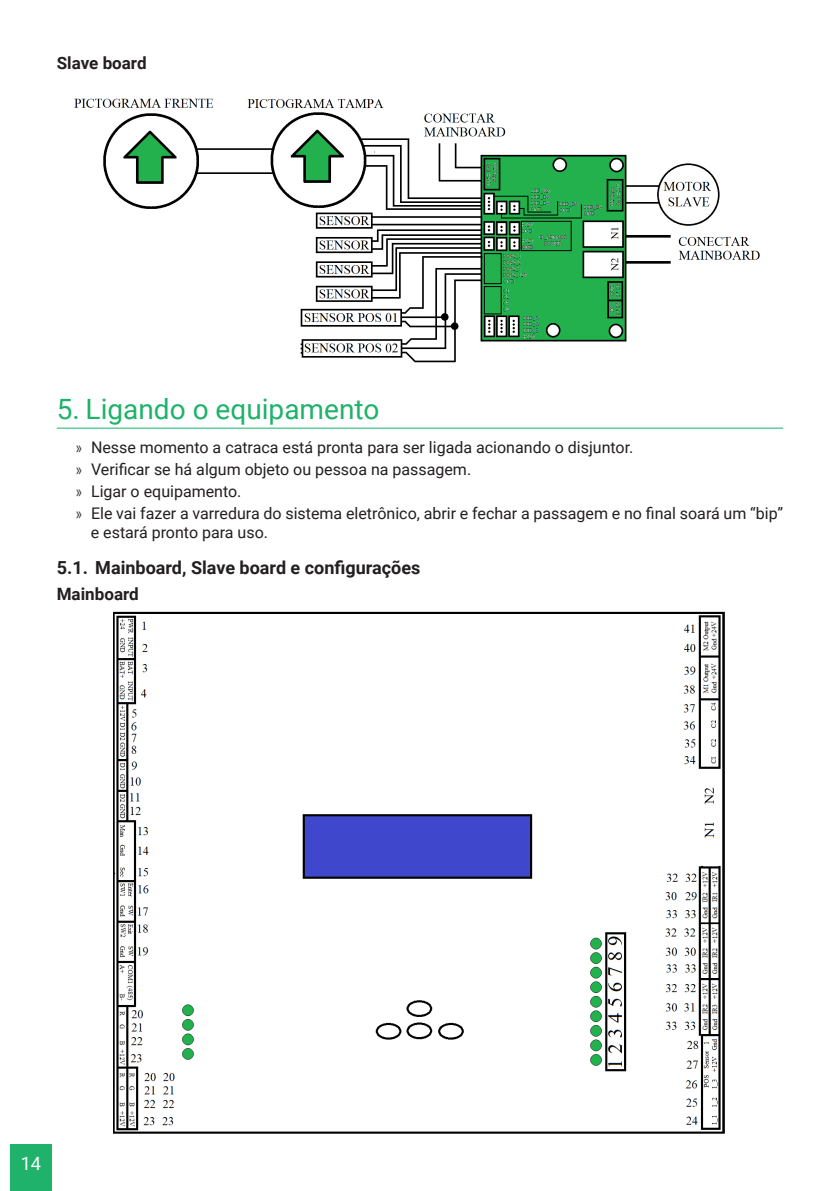
<style>
.page{position:relative;width:840px;height:1191px;background:#fff}
.page>*{position:absolute;margin:0;border:0;box-sizing:border-box;transform-origin:0 0}
.t1{font:28px "Roboto";color:#1eb26a}
.t2{font:18.2px "Roboto";color:#fff}
.t3{font:700 18px "Roboto";color:#231f20}
._3__Titulo_3{font:700 17px "Roboto";color:#231f20}
.t4{font:16px/19.2px "Roboto";color:#231f20}
.s1{font-family:"Frutiger LT Std";font-weight:300;font-stretch:condensed}
</style>
<div class="page">
<div style="left:10px;top:1144px;width:42px;height:47px;background:#1eb26a"></div>
<hr style="left:57px;top:427px;width:725px;height:1px;background:#1eb26a">
<img style="left:74px;top:98px;width:686px;height:265px">
<img style="left:113px;top:611px;width:612px;height:523px">
<p class="_3__Titulo_3" style="left:57px;top:51px;width:91px">Slave board</p>
<p class="t1" style="left:57px;top:389px;width:324px">5. Ligando o equipamento</p>
<p class="t4" style="left:75px;top:436px;width:559px"><span class="s1">»</span> Nesse momento a catraca está pronta para ser ligada acionando o disjuntor.</p>
<p class="t4" style="left:75px;top:459px;width:397px"><span class="s1">»</span> Verificar se há algum objeto ou pessoa na passagem.</p>
<p class="t4" style="left:75px;top:481px;width:168px"><span class="s1">»</span> Ligar o equipamento.</p>
<p class="t4" style="left:91px;top:503px;width:693px;text-indent:-16px"><span class="s1">»</span> Ele vai fazer a varredura do sistema eletrônico, abrir e fechar a passagem e no final soará um “bip” e estará pronto para uso.</p>
<p class="t3" style="left:57px;top:554px;width:365px">5.1. Mainboard, Slave board e configurações</p>
<p class="_3__Titulo_3" style="left:57px;top:582px;width:83px">Mainboard</p>
<p class="t2" style="left:21px;top:1151px;width:22px">14</p>
</div>
